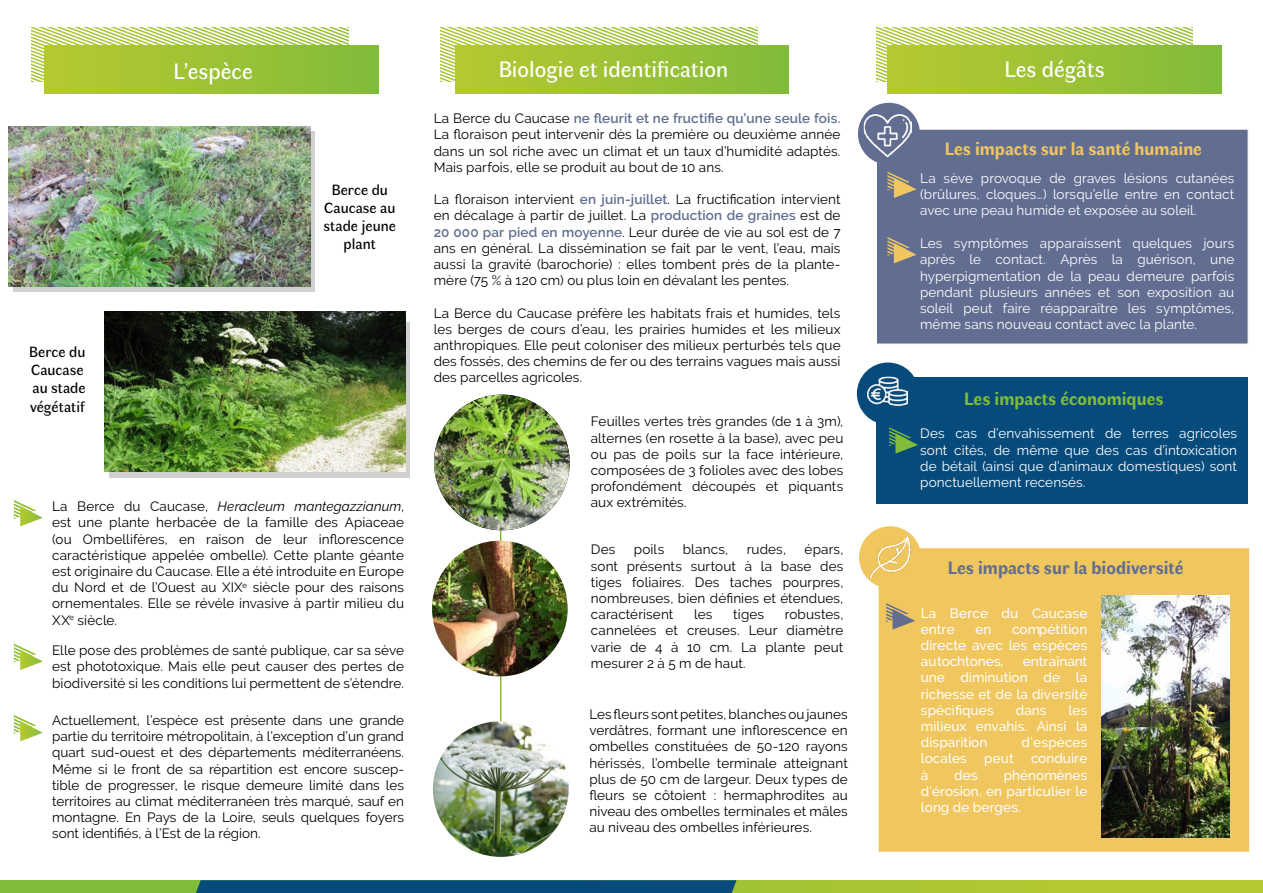
<style>
.page{position:relative;width:1263px;height:893px;background:#fff}
.page>*{position:absolute;margin:0;border:0;box-sizing:border-box;transform-origin:0 0}
.t1{font:22.5px "Faune Text";color:#fff}
.t2{font:700 18px "Faune Text";color:#616e91}
.t3{font:700 18px "Faune Text";color:#f0c65f}
.t4{font:700 18px "Faune Text";color:#80bb3a}
.t5{font:15px/18px "Faune Text";color:#020203;text-align:center}
.t6{font:13.5px/16.2px "Raleway";letter-spacing:.01em;color:#000;text-align:justify}
.t7{font:13.5px/16.2px "Raleway";letter-spacing:.01em;color:#fff;text-align:justify}
.t8{font:500 13.5px/16.2px "Raleway";letter-spacing:.005em;color:#fff;text-align:justify}
.s1{font-style:italic}
.s2{font-weight:600;color:#616e91}
</style>
<div class="page">
<svg style="left:876px;top:28px;width:317px;height:53px"></svg>
<svg style="left:32px;top:28px;width:317px;height:53px"></svg>
<svg style="left:441px;top:28px;width:316px;height:53px"></svg>
<div style="left:45px;top:45px;width:333px;height:49px;background:linear-gradient(to right,#b7c930,#82bb3a)"></div>
<div style="left:455px;top:45px;width:334px;height:49px;background:linear-gradient(to right,#b7c930,#82bb3a)"></div>
<div style="left:888px;top:45px;width:333px;height:49px;background:linear-gradient(to right,#b7c930,#82bb3a)"></div>
<svg style="left:0;top:880px;width:1263px;height:13px;background:#a1c333"></svg>
<svg style="left:196px;top:880px;width:540px;height:13px;background:#094d7a"></svg>
<svg style="left:14px;top:498px;width:29px;height:28px"></svg>
<svg style="left:14px;top:642px;width:29px;height:28px"></svg>
<svg style="left:14px;top:713px;width:29px;height:28px"></svg>
<div style="left:13px;top:131px;width:302px;height:161px;background:#d0d0d0"></div>
<div style="left:109px;top:322px;width:301px;height:156px;background:#d0d0d0"></div>
<img style="left:9px;top:126px;width:302px;height:161px">
<img style="left:104px;top:312px;width:301px;height:160px">
<img style="left:434px;top:395px;width:136px;height:135px;border-radius:68px">
<img style="left:432px;top:541px;width:136px;height:135px;border-radius:68px">
<img style="left:433px;top:721px;width:136px;height:136px">
<div style="left:876px;top:377px;width:372px;height:126px;background:#064b7c"></div>
<div style="left:878px;top:547px;width:372px;height:306px;background:#f0c65f;border:1px solid #fff"></div>
<svg style="left:889px;top:426px;width:29px;height:28px"></svg>
<svg style="left:886px;top:602px;width:29px;height:28px"></svg>
<div style="left:876px;top:129px;width:372px;height:215px;background:#616e91;border:1px solid #fff"></div>
<svg style="left:887px;top:170px;width:29px;height:28px"></svg>
<svg style="left:887px;top:236px;width:29px;height:27px"></svg>
<div style="left:858px;top:103px;width:62px;height:62px;background:#616e91;border-radius:50%"></div>
<img style="left:864px;top:112px;width:48px;height:48px">
<div style="left:857px;top:362px;width:62px;height:63px;background:#064b7c;border-radius:50%"></div>
<div style="left:859px;top:526px;width:62px;height:62px;background:#f0c65f;border-radius:50%"></div>
<img style="left:869px;top:536px;width:42px;height:42px">
<img style="left:867px;top:376px;width:40px;height:31px">
<img style="left:1101px;top:595px;width:129px;height:243px">
<h1 class="t1" style="left:173px;top:56px;width:81px">L’espèce</h1>
<h1 class="t1" style="left:499px;top:54px;width:231px">Biologie et identification</h1>
<h1 class="t1" style="left:1004px;top:54px;width:102px">Les dégâts</h1>
<p class="t5" style="left:29px;top:343px;width:58px;text-align:left">Berce du<br>Caucase au stade végétatif</p>
<p class="t5" style="left:324px;top:181px;width:74px">Berce du<br>Caucase au stade jeune plant</p>
<p class="t6" style="left:52px;top:498px;width:353px">La Berce du Caucase, <span class="s1">Heracleum mantegazzianum</span>, est une plante herbacée de la famille des Apiaceae (ou Ombellifères, en raison de leur inflorescence caractéristique appelée ombelle). Cette plante géante est originaire du Caucase. Elle a été introduite en Europe du Nord et de l’Ouest au XIX<sup>e</sup> siècle pour des raisons ornementales. Elle se révéle invasive à partir milieu du XX<sup>e</sup> siècle.</p>
<p class="t6" style="left:52px;top:642px;width:353px">Elle pose des problèmes de santé publique, car sa sève est phototoxique. Mais elle peut causer des pertes de biodiversité si les conditions lui permettent de s’étendre.</p>
<p class="t6" style="left:52px;top:712px;width:353px">Actuellement, l’espèce est présente dans une grande partie du territoire métropolitain, à l’exception d’un grand quart sud-ouest et des départements méditerranéens.<br>Même si le front de sa répartition est encore suscep&shy;tible de progresser, le risque demeure limité dans les territoires au climat méditerranéen très marqué, sauf en montagne. En Pays de la Loire, seuls quelques foyers sont identifiés, à l’Est de la région.</p>
<p class="t6" style="left:434px;top:110px;width:408px">La Berce du Caucase <span class="s2">ne fleurit et ne fructifie qu’une seule fois.<br></span>La floraison peut intervenir dès la première ou deuxième année dans un sol riche avec un climat et un taux d’humidité adaptés.<br>Mais parfois, elle se produit au bout de 10 ans.</p>
<p class="t6" style="left:434px;top:191px;width:408px">La floraison intervient <span class="s2">en juin-juillet</span>. La fructification intervient en décalage à partir de juillet. La <span class="s2">production de graines</span> est de <span class="s2">20 000 par pied en moyenne</span>. Leur durée de vie au sol est de 7 ans en général. La dissémination se fait par le vent, l’eau, mais aussi la gravité (barochorie) : elles tombent près de la plante&shy;mère (75 % à 120 cm) ou plus loin en dévalant les pentes.</p>
<p class="t6" style="left:434px;top:305px;width:408px">La Berce du Caucase préfère les habitats frais et humides, tels les berges de cours d’eau, les prairies humides et les milieux anthropiques. Elle peut coloniser des milieux perturbés tels que des fossés, des chemins de fer ou des terrains vagues mais aussi des parcelles agricoles.</p>
<p class="t6" style="left:591px;top:413px;width:254px">Feuilles vertes très grandes (de 1 à 3m), alternes (en rosette à la base), avec peu ou pas de poils sur la face intérieure, composées de 3 folioles avec des lobes profondément découpés et piquants aux extrémités.</p>
<p class="t6" style="left:591px;top:541px;width:26px">Des</p>
<p class="t6" style="left:634px;top:541px;width:32px">poils</p>
<p class="t6" style="left:683px;top:541px;width:47px">blancs,</p>
<p class="t6" style="left:747px;top:541px;width:41px">rudes,</p>
<p class="t6" style="left:591px;top:541px;width:254px;text-indent:214px">épars, sont présents surtout à la base des tiges foliaires. Des taches pourpres, nombreuses, bien définies et étendues, caractérisent</p>
<p class="t6" style="left:591px;top:606px;width:254px;text-indent:194px">robustes, cannelées et creuses. Leur diamètre varie de 4 à 10 cm. La plante peut mesurer 2 à 5 m de haut.</p>
<p class="t6" style="left:589px;top:706px;width:260px">Les fleurs sont petites, blanches ou jaunes verdâtres, formant une inflorescence en ombelles constituées de 50-120 rayons hérissés, l’ombelle terminale atteignant plus de 50 cm de largeur. Deux types de fleurs se côtoient : hermaphrodites au niveau des ombelles terminales et mâles au niveau des ombelles inférieures.</p>
<p class="t6" style="left:694px;top:606px;width:20px">les</p>
<p class="t6" style="left:733px;top:606px;width:32px">tiges</p>
<h2 class="t3" style="left:945px;top:136px;width:259px">Les impacts sur la santé humaine</h2>
<p class="t7" style="left:920px;top:170px;width:315px">La sève provoque de graves lésions cutanées (brûlures, cloques…) lorsqu’elle entre en contact avec une peau humide et exposée au soleil.</p>
<p class="t7" style="left:920px;top:235px;width:316px">Les symptômes apparaissent quelques jours après le contact. Après la guérison, une hyperpigmentation de la peau demeure parfois pendant plusieurs années et son exposition au soleil peut faire réapparaître les symptômes, même sans nouveau contact avec la plante.</p>
<h2 class="t4" style="left:964px;top:386px;width:201px">Les impacts économiques</h2>
<p class="t7" style="left:920px;top:425px;width:318px">Des cas d’envahissement de terres agricoles sont cités, de même que des cas d’intoxication de bétail (ainsi que d’animaux domestiques) sont ponctuellement recensés.</p>
<h2 class="t2" style="left:948px;top:555px;width:237px">Les impacts sur la biodiversité</h2>
<p class="t8" style="left:921px;top:605px;width:168px">La Berce du Caucase entre</p>
<p class="t8" style="left:921px;top:621px;width:168px;text-indent:91px">compétition directe avec les espèces autochtones,</p>
<p class="t8" style="left:975px;top:621px;width:17px">en</p>
<p class="t8" style="left:921px;top:653px;width:168px;text-indent:102px">entraînant une diminution de la richesse et de la diversité spécifiques</p>
<p class="t8" style="left:921px;top:702px;width:168px;text-indent:148px">les milieux envahis. Ainsi la disparition</p>
<p class="t8" style="left:1016px;top:702px;width:32px">dans</p>
<p class="t8" style="left:1022px;top:734px;width:67px">d’espèces</p>
<p class="t8" style="left:921px;top:750px;width:47px">locales</p>
<p class="t8" style="left:984px;top:750px;width:31px">peut</p>
<p class="t8" style="left:1031px;top:750px;width:58px">conduire</p>
<p class="t8" style="left:921px;top:767px;width:9px">à</p>
<p class="t8" style="left:954px;top:767px;width:25px">des</p>
<p class="t8" style="left:921px;top:767px;width:168px;text-indent:83px">phénomènes d’érosion, en particulier le long de berges.</p>
</div>
